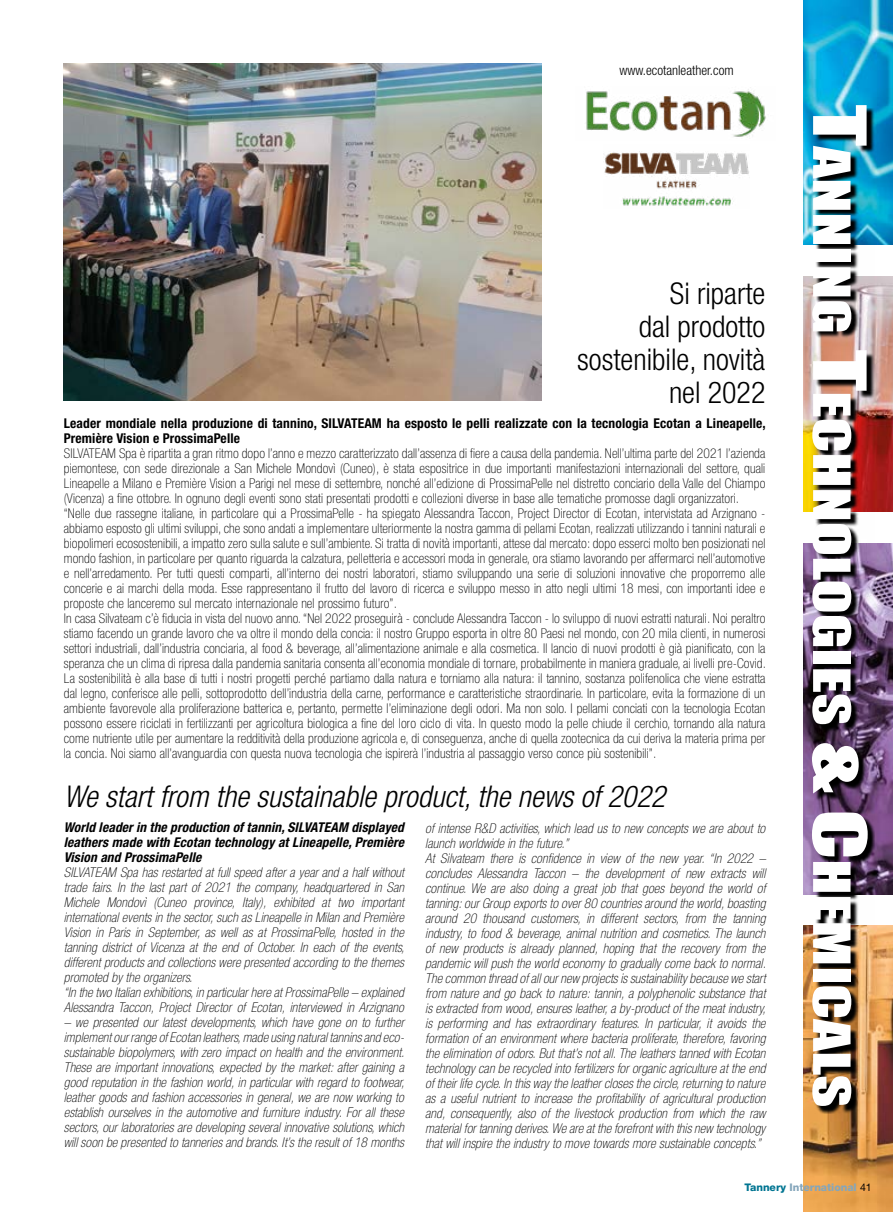
<style>
.page{position:relative;width:893px;height:1212px;background:#fff}
.page>*{position:absolute;margin:0;border:0;box-sizing:border-box;transform-origin:0 0}
.t1{font:47.4px "Impact";color:#fff;scale:1.33 1}
.t2{font:italic 300 condensed 30px "Helvetica Neue";color:#000}
.t3{font:300 condensed 30px/33px "Helvetica Neue";color:#000;text-align:right}
.t4{font:100 condensed 13.5px/15px "Helvetica Neue";letter-spacing:.01em;color:#000}
.t5{font:italic 100 condensed 13.5px/15px "Helvetica Neue";letter-spacing:.01em;color:#000}
.t6{font:700 condensed 13.5px/15px "Helvetica Neue";letter-spacing:.01em;color:#000}
.t7{font:italic 700 condensed 13.5px/15px "Helvetica Neue";letter-spacing:.01em;color:#000;text-align:justify}
.t8{font:300 condensed 13.5px "Helvetica Neue";color:#000}
.t9{font:800 10.5px "Helvetica Neue";color:#85a6bb}
.s1{font-size:67.65px}
.s2{color:#017592}
.s3{font-weight:400;color:#000}
</style>
<div class="page">
<img style="left:586px;top:89px;width:180px;height:48px">
<img style="left:604px;top:151px;width:145px;height:55px">
<img style="left:804px;top:0;width:89px;height:245px">
<img style="left:804px;top:276px;width:89px;height:235px">
<img style="left:804px;top:543px;width:89px;height:352px">
<img style="left:804px;top:925px;width:89px;height:287px">
<img style="left:814px;top:108px;width:61px;height:1006px">
<img style="left:64px;top:64px;width:477px;height:337px">
<p class="t8" style="left:619px;top:62px;width:116px">www.ecotanleather.com</p>
<h2 class="t3" style="left:577px;top:277px;width:190px">Si riparte<br>dal prodotto sostenibile, novità nel 2022</h2>
<p class="t6" style="left:64px;top:416px;width:704px">Leader mondiale nella produzione di tannino, SILVATEAM ha esposto le pelli realizzate con la tecnologia Ecotan a Lineapelle,<br>Première Vision e ProssimaPelle</p>
<p class="t4" style="left:64px;top:446px;width:704px">SILVATEAM Spa è ripartita a gran ritmo dopo l’anno e mezzo caratterizzato dall’assenza di fiere a causa della pandemia. Nell’ultima parte del 2021 l’azienda piemontese, con sede direzionale a San Michele Mondovì (Cuneo), è stata espositrice in due importanti manifestazioni internazionali del settore, quali Lineapelle a Milano e Première Vision a Parigi nel mese di settembre, nonché all’edizione di ProssimaPelle nel distretto conciario della Valle del Chiampo (Vicenza) a fine ottobre. In ognuno degli eventi sono stati presentati prodotti e collezioni diverse in base alle tematiche promosse dagli organizzatori. “Nelle due rassegne italiane, in particolare qui a ProssimaPelle - ha spiegato Alessandra Taccon, Project Director di Ecotan, intervistata ad Arzignano - abbiamo esposto gli ultimi sviluppi, che sono andati a implementare ulteriormente la nostra gamma di pellami Ecotan, realizzati utilizzando i tannini naturali e biopolimeri ecosostenibili, a impatto zero sulla salute e sull’ambiente. Si tratta di novità importanti, attese dal mercato: dopo esserci molto ben posizionati nel mondo fashion, in particolare per quanto riguarda la calzatura, pelletteria e accessori moda in generale, ora stiamo lavorando per affermarci nell’automotive e nell’arredamento. Per tutti questi comparti, all’interno dei nostri laboratori, stiamo sviluppando una serie di soluzioni innovative che proporremo alle concerie e ai marchi della moda. Esse rappresentano il frutto del lavoro di ricerca e sviluppo messo in atto negli ultimi 18 mesi, con importanti idee e proposte che lanceremo sul mercato internazionale nel prossimo futuro”.<br>In casa Silvateam c’è fiducia in vista del nuovo anno. “Nel 2022 proseguirà - conclude Alessandra Taccon - lo sviluppo di nuovi estratti naturali. Noi peraltro stiamo facendo un grande lavoro che va oltre il mondo della concia: il nostro Gruppo esporta in oltre 80 Paesi nel mondo, con 20 mila clienti, in numerosi settori industriali, dall’industria conciaria, al food &amp; beverage, all’alimentazione animale e alla cosmetica. Il lancio di nuovi prodotti è già pianificato, con la speranza che un clima di ripresa dalla pandemia sanitaria consenta all’economia mondiale di tornare, probabilmente in maniera graduale, ai livelli pre-Covid.<br>La sostenibilità è alla base di tutti i nostri progetti perché partiamo dalla natura e torniamo alla natura: il tannino, sostanza polifenolica che viene estratta dal legno, conferisce alle pelli, sottoprodotto dell’industria della carne, performance e caratteristiche straordinarie. In particolare, evita la formazione di un ambiente favorevole alla proliferazione batterica e, pertanto, permette l’eliminazione degli odori. Ma non solo. I pellami conciati con la tecnologia Ecotan possono essere riciclati in fertilizzanti per agricoltura biologica a fine del loro ciclo di vita. In questo modo la pelle chiude il cerchio, tornando alla natura come nutriente utile per aumentare la redditività della produzione agricola e, di conseguenza, anche di quella zootecnica da cui deriva la materia prima per la concia. Noi siamo all’avanguardia con questa nuova tecnologia che ispirerà l’industria al passaggio verso conce più sostenibili”.</p>
<h2 class="t2" style="left:64px;top:779px;width:603px">We start from the sustainable product, the news of 2022</h2>
<p class="t7" style="left:64px;top:820px;width:342px">World leader in the production of tannin, SILVATEAM displayed leathers made with Ecotan technology at Lineapelle, Première Vision and ProssimaPelle</p>
<p class="t5" style="left:64px;top:865px;width:342px">SILVATEAM Spa has restarted at full speed after a year and a half without trade fairs. In the last part of 2021 the company, headquartered in San Michele Mondovì (Cuneo province, Italy), exhibited at two important international events in the sector, such as Lineapelle in Milan and Première Vision in Paris in September, as well as at ProssimaPelle, hosted in the tanning district of Vicenza at the end of October. In each of the events, different products and collections were presented according to the themes promoted by the organizers.<br>“In the two Italian exhibitions, in particular here at ProssimaPelle – explained Alessandra Taccon, Project Director of Ecotan, interviewed in Arzignano</p>
<p class="t5" style="left:64px;top:1015px;width:342px;text-align:justify">– we presented our latest developments, which have gone on to further implement our range of Ecotan leathers, made using natural tannins and eco&shy;sustainable biopolymers, with zero impact on health and the environment.<br>These are important innovations, expected by the market: after gaining a good reputation in the fashion world, in particular with regard to footwear, leather goods and fashion accessories in general, we are now working to establish ourselves in the automotive and furniture industry. For all these sectors, our laboratories are developing several innovative solutions, which will soon be presented to tanneries and brands. It’s the result of 18 months</p>
<p class="t5" style="left:425px;top:820px;width:342px">of intense R&amp;D activities, which lead us to new concepts we are about to launch worldwide in the future.”<br>At Silvateam there is confidence in view of the new year. “In 2022 – concludes Alessandra Taccon – the development of new extracts will continue. We are also doing a great job that goes beyond the world of tanning: our Group exports to over 80 countries around the world, boasting around 20 thousand customers, in different sectors, from the tanning industry, to food &amp; beverage, animal nutrition and cosmetics. The launch of new products is already planned, hoping that the recovery from the pandemic will push the world economy to gradually come back to normal.<br>The common thread of all our new projects is sustainability because we start from nature and go back to nature: tannin, a polyphenolic substance that is extracted from wood, ensures leather, a by-product of the meat industry, is performing and has extraordinary features. In particular, it avoids the formation of an environment where bacteria proliferate, therefore, favoring the elimination of odors. But that’s not all. The leathers tanned with Ecotan technology can be recycled into fertilizers for organic agriculture at the end of their life cycle. In this way the leather closes the circle, returning to nature as a useful nutrient to increase the profitability of agricultural production and, consequently, also of the livestock production from which the raw material for tanning derives. We are at the forefront with this new technology that will inspire the industry to move towards more sustainable concepts.”</p>
<h1 class="t1" style="left:868px;top:105px;width:755px;rotate:90deg"><span class="s1">T</span>anning <span class="s1">T</span>echnologies <span class="s1">&amp; C</span>hemicals</h1>
<p class="t9" style="left:744px;top:1180px;width:129px"><span class="s2">Tannery</span> International <span class="s3">41</span></p>
</div>
